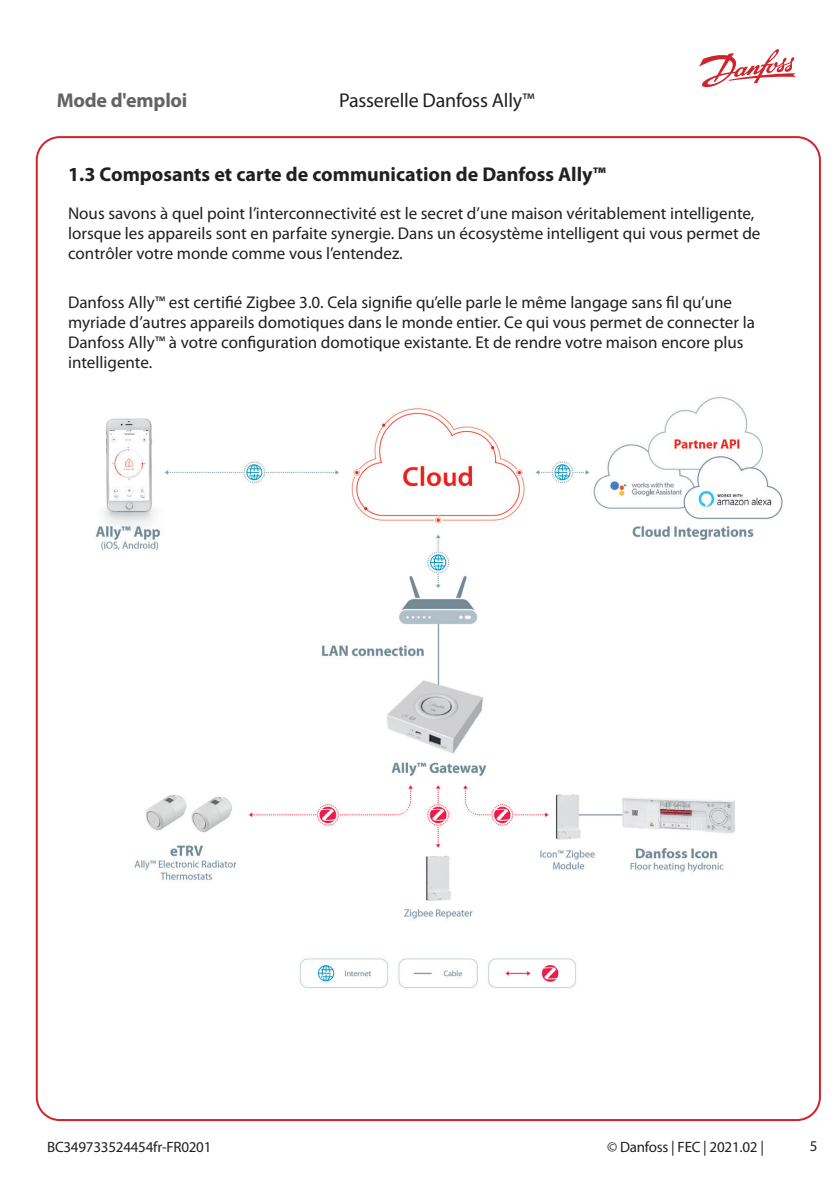
<style>
.page{position:relative;width:840px;height:1191px;background:#fff}
.page>*{position:absolute;margin:0;border:0;box-sizing:border-box;transform-origin:0 0}
.Drawing_text{font:700 20px "Myriad Pro";color:#231f20}
.t1{font:20px "Myriad Pro";letter-spacing:-.01em;color:#231f20}
.t2{font:700 20px "Myriad Pro";letter-spacing:-.01em;color:#636366}
.Drawing_text-2{font:17px/20px "Myriad Pro";color:#231f20}
.t3{font:15px "Myriad Pro";letter-spacing:-.015em;color:#231f20}
</style>
<div class="page">
<svg style="left:699px;top:49px;width:96px;height:39px"></svg>
<img style="left:95px;top:396px;width:688px;height:592px">
<p class="t2" style="left:57px;top:89px;width:132px">Mode d'emploi</p>
<p class="t1" style="left:339px;top:89px;width:197px">Passerelle Danfoss Ally™</p>
<p class="Drawing_text" style="left:68px;top:163px;width:539px">1.3 Composants et carte de communication de Danfoss Ally™</p>
<p class="Drawing_text-2" style="left:68px;top:204px;width:693px">Nous savons à quel point l’interconnectivité est le secret d’une maison véritablement intelligente, lorsque les appareils sont en parfaite synergie. Dans un écosystème intelligent qui vous permet de contrôler votre monde comme vous l’entendez.</p>
<p class="Drawing_text-2" style="left:68px;top:292px;width:688px">Danfoss Ally™ est certifié Zigbee 3.0. Cela signifie qu’elle parle le même langage sans fil qu’une myriade d’autres appareils domotiques dans le monde entier. Ce qui vous permet de connecter la Danfoss Ally™ à votre configuration domotique existante. Et de rendre votre maison encore plus intelligente.</p>
<p class="t3" style="left:47px;top:1138px;width:166px">BC349733524454fr-FR0201</p>
<p class="t3" style="left:606px;top:1138px;width:158px">© Danfoss | FEC | 2021.02 |</p>
<p class="t3" style="left:809px;top:1137px;width:9px">5</p>
</div>
